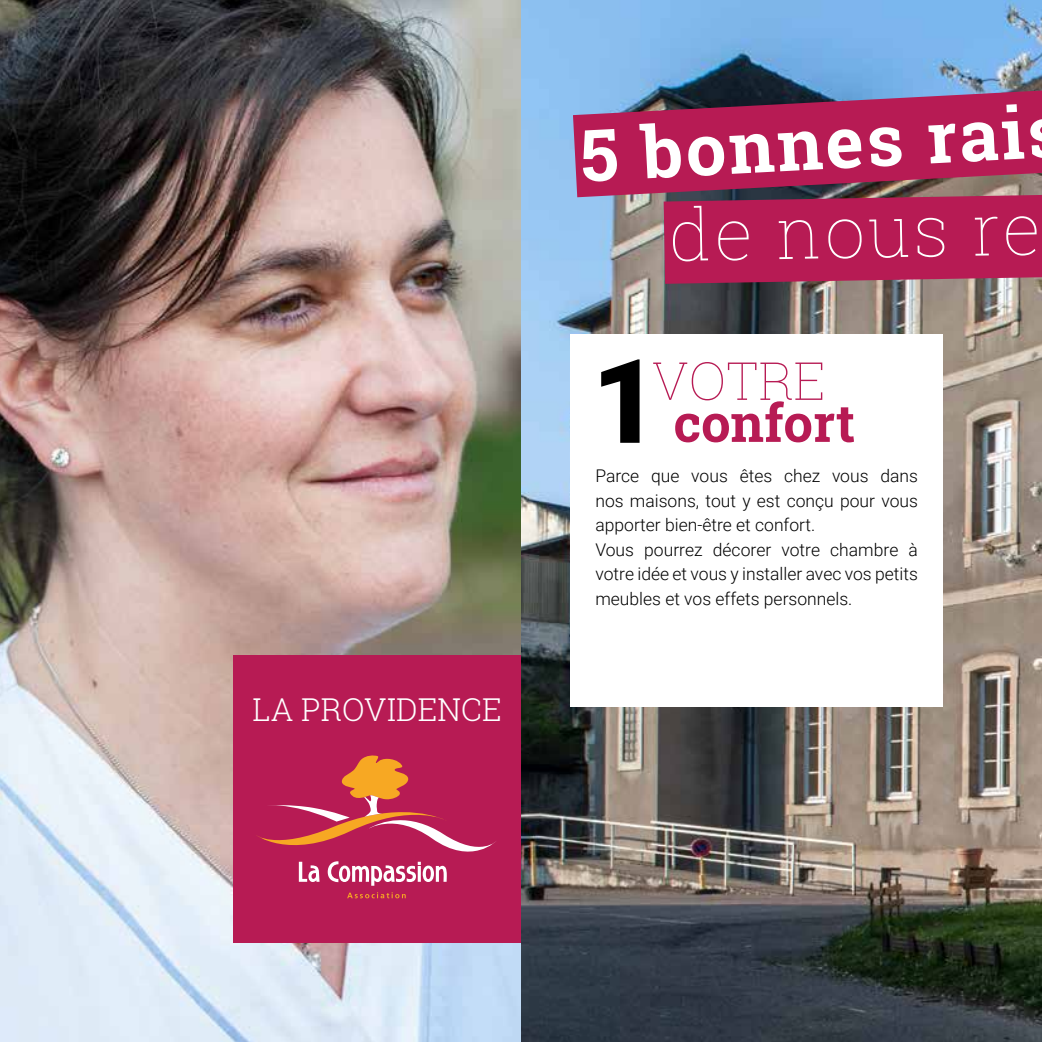
<style>
.page{position:relative;width:1042px;height:1042px;background:#fff}
.page>*{position:absolute;margin:0;border:0;box-sizing:border-box;transform-origin:0 0}
.t1{font:900 117.25px "Roboto";color:#000}
.t2{font:700 71.75px "Roboto Slab";color:#fff}
.t3{font:100 71.75px "Roboto Slab";color:#fff}
.t4{font:700 52.5px "Roboto Slab";color:#b71b54}
.t5{font:100 52.5px "Roboto Slab";letter-spacing:-.005em;color:#b71b54}
.t6{font:300 31.5px "Roboto Slab";color:#fff}
.t7{font:300 17.5px/24.5px "Roboto";color:#000}
</style>
<div class="page">
<img style="left:0;top:0;width:521px;height:1042px">
<img style="left:521px;top:0;width:521px;height:1042px">
<div style="left:570px;top:335px;width:373px;height:372px;background:#fff"></div>
<div style="left:233px;top:655px;width:288px;height:288px;background:#b71b54"></div>
<svg style="left:256px;top:755px;width:240px;height:131px"></svg>
<svg style="left:347px;top:892px;width:59px;height:6px"></svg>
<svg style="left:489px;top:37px;width:553px;height:206px;background:#8f7ca7"></svg>
<img style="left:581px;top:148px;width:461px;height:178px">
<h3 class="t6" style="left:252px;top:688px;width:251px">LA PROVIDENCE</h3>
<h2 class="t2" style="left:577px;top:107px;width:446px;rotate:-3deg">5 bonnes rai</h2>
<h2 class="t3" style="left:668px;top:186px;width:373px;rotate:-1deg">de nous re</h2>
<h1 class="t1" style="left:592px;top:319px;width:69px">1</h1>
<h3 class="t5" style="left:652px;top:345px;width:176px">VOTRE</h3>
<h3 class="t4" style="left:673px;top:387px;width:183px">confort</h3>
<p class="t7" style="left:595px;top:463px;width:324px">Parce que vous êtes chez vous dans nos maisons, tout y est conçu pour vous apporter bien-être et confort.<br>Vous pourrez décorer votre chambre à votre idée et vous y installer avec vos petits meubles et vos effets personnels.</p>
</div>
